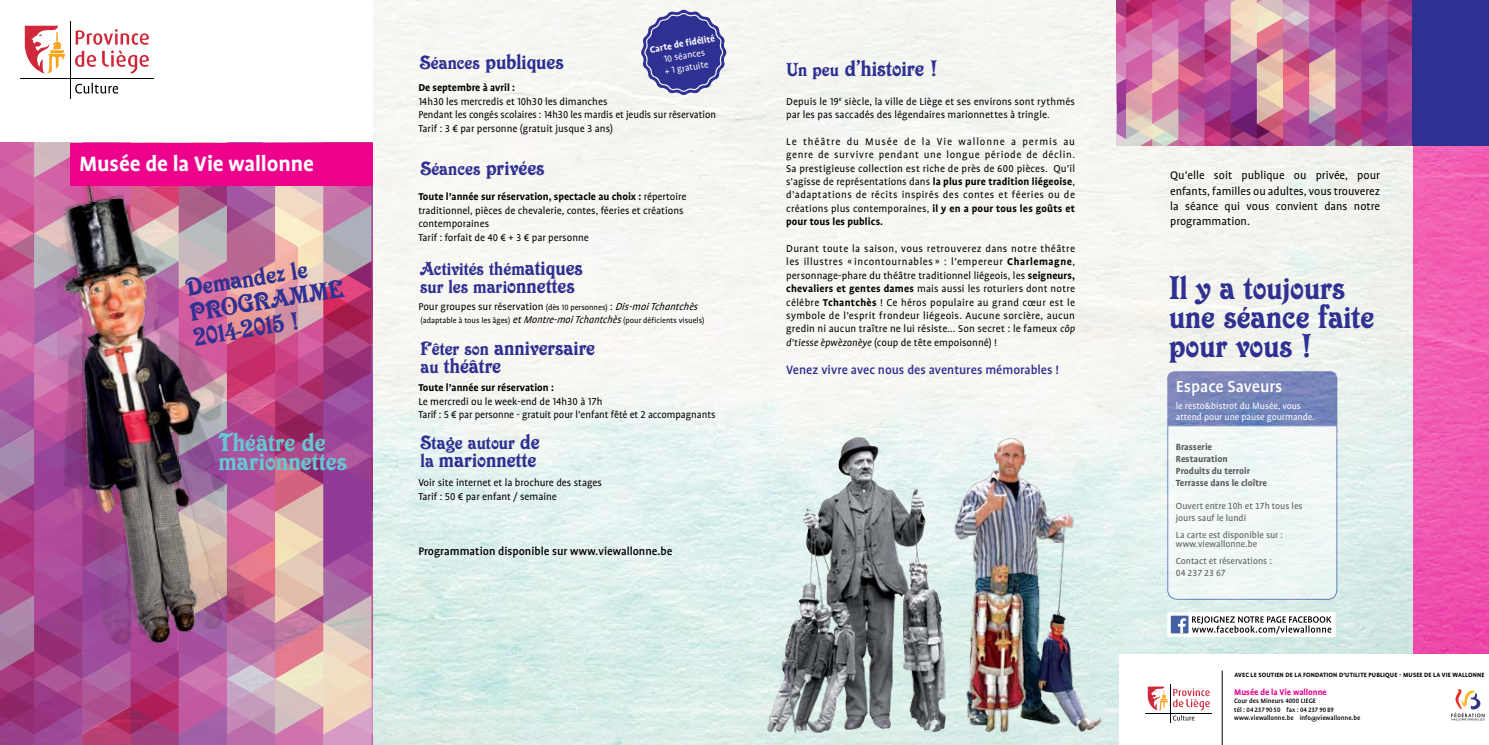
<style>
.page{position:relative;width:1489px;height:745px;background:#fff}
.page>*{position:absolute;margin:0;border:0;box-sizing:border-box;transform-origin:0 0}
.t1{font:35px/28.8px "Victorian D";color:#2e3092}
.t2{font:27.25px "Victorian D";color:#65c8d0}
.t3{font:26.25px/25px "Victorian D";color:#2e3092}
.t4{font:700 23.75px "Profile OT";letter-spacing:-.005em;color:#fff}
.t5{font:23.75px "Victorian D";color:#2e3092}
.t6{font:22.5px/17.5px "Victorian D";color:#2e3092}
.t7{font:20px/17.5px "Victorian D";color:#2e3092}
.t8{font:500 18.25px "Profile OT";color:#fff}
.t9{font:500 13.75px "Profile OT";color:#2e3092}
.t10{font:12.5px/15px "Profile OT";color:#000;text-align:justify}
.t11{font:500 12.5px "Profile OT";color:#000}
.t12{font:11.25px/13.4px "Profile OT";color:#000}
.t13{font:700 11.25px "Profile OT";color:#000}
.t14{font:10.25px "Profile OT";color:#fff}
.t15{font:700 10.25px "Profile OT";color:#fff}
.t16{font:10.12px/11.2px "Profile OT";color:#58595b}
.t17{font:700 10.12px/12.1px "Profile OT";color:#58595b}
.t18{font:10.12px/11.1px "Profile OT";color:#fff}
.t19{font:700 9.38px "Profile OT";letter-spacing:-.005em;color:#ec008c}
.t20{font:8.75px "Profile OT";color:#000}
.t21{font:500 7.25px/8.5px "Profile OT";color:#000}
.t22{font:700 7px "Profile OT";letter-spacing:.02em;color:#000}
.s1{font-size:22.5px}
.s2{font-weight:700}
.s3{font-size:8.75px}
.s4{font-style:italic}
.s5{font-style:italic;font-size:11.25px}
.s6{font-size:20px}
</style>
<div class="page">
<img style="left:372px;top:0;width:1041px;height:744px">
<svg style="left:640px;top:9px;width:86px;height:86px"></svg>
<img style="left:766px;top:437px;width:89px;height:296px">
<img style="left:953px;top:432px;width:158px;height:312px">
<svg style="left:0;top:143px;width:372px;height:601px"></svg>
<svg style="left:0;top:427px;width:178px;height:317px"></svg>
<img style="left:43px;top:161px;width:253px;height:483px">
<svg style="left:25px;top:26px;width:40px;height:48px"></svg>
<svg style="left:75px;top:29px;width:74px;height:45px"></svg>
<img style="left:44px;top:171px;width:200px;height:480px">
<svg style="left:75px;top:83px;width:43px;height:10px"></svg>
<hr style="left:70px;top:21px;width:1px;height:77px;background:#000">
<hr style="left:20px;top:78px;width:133px;height:1px;background:#000">
<div style="left:70px;top:143px;width:302px;height:42px;background:#ec008c"></div>
<svg style="left:1413px;top:146px;width:75px;height:508px;fill:#f15bb1"></svg>
<svg style="left:1116px;top:0;width:296px;height:146px"></svg>
<div style="left:1119px;top:654px;width:369px;height:90px;background:#fff"></div>
<hr style="left:1221px;top:670px;width:1px;height:74px;background:#000">
<svg style="left:1147px;top:686px;width:62px;height:34px"></svg>
<hr style="left:1170px;top:683px;width:1px;height:39px;background:#000">
<hr style="left:1145px;top:712px;width:66px;height:1px;background:#000">
<svg style="left:1451px;top:689px;width:33px;height:31px"></svg>
<div style="left:1167px;top:611px;width:168px;height:25px;background:#fff"></div>
<div style="left:1170px;top:615px;width:18px;height:18px;background:#4461a4"></div>
<svg style="left:1178px;top:618px;width:7px;height:15px"></svg>
<svg style="left:1192px;top:616px;width:139px;height:17px"></svg>
<svg style="left:1166px;top:371px;width:171px;height:229px"></svg>
<div style="left:1412px;top:0;width:76px;height:146px;background:#2e3092"></div>
<h3 class="t4" style="left:79px;top:150px;width:236px">Musée de la Vie wallonne</h3>
<h3 class="t3" style="left:184px;top:276px;width:157px;rotate:-9deg">Demandez le<br>PROGRAMME<br>2014-2015 !</h3>
<h2 class="t2" style="left:218px;top:427px;width:109px">Théâtre de</h2>
<h2 class="t2" style="left:218px;top:446px;width:130px">marionnettes</h2>
<p class="t15" style="left:649px;top:44px;width:67px;rotate:-10deg">Carte de fi délité</p>
<p class="t14" style="left:663px;top:53px;width:43px;rotate:-10deg">10 séances</p>
<h3 class="t6" style="left:485px;top:53px;width:80px">publiques</h3>
<h3 class="t7" style="left:420px;top:54px;width:61px">Séances</h3>
<p class="t14" style="left:664px;top:66px;width:45px;rotate:-10deg">+ 1 gratuite</p>
<p class="t13" style="left:418px;top:81px;width:98px">De septembre à avril :</p>
<p class="t12" style="left:418px;top:95px;width:299px">14h30 les mercredis et 10h30 les dimanches<br>Pendant les congés scolaires : 14h30 les mardis et jeudis sur réservation<br>Tarif : 3 € par personne (gratuit jusque 3 ans)</p>
<h3 class="t7" style="left:420px;top:159px;width:126px">Séances <span class="s1">privées</span></h3>
<p class="t12" style="left:418px;top:190px;width:270px"><span class="s2">Toute l’année sur réservation, spectacle au choix :</span> répertoire traditionnel, pièces de chevalerie, contes, féeries et créations contemporaines<br>Tarif : forfait de 40 € + 3 € par personne</p>
<h3 class="t7" style="left:420px;top:260px;width:164px">Activités thém<span class="s1">atiques </span>sur les mari<span class="s1">onnettes</span></h3>
<p class="t12" style="left:418px;top:299px;width:283px">Pour groupes sur réservation <span class="s3">(dès 10 personnes)</span> : <span class="s4">Dis-moiTchantchès</span></p>
<p class="t20" style="left:420px;top:315px;width:285px">(adaptable à tous les âges) <span class="s5">et</span><span class="s5">Montre-moiTchantchès</span>(pour déficients visuels)</p>
<h3 class="t6" style="left:420px;top:339px;width:176px"><span class="s6">Fêter son</span> anniversaire <span class="s6">au</span> théâtre</h3>
<p class="t13" style="left:418px;top:381px;width:137px">Toute l’année sur réservation :</p>
<p class="t12" style="left:418px;top:394px;width:298px">Le mercredi ou le week-end de 14h30 à 17h<br>Tarif : 5 € par personne - gratuit pour l’enfant fêté et 2 accompagnants</p>
<h3 class="t7" style="left:420px;top:433px;width:121px">Stage autour <span class="s1">de</span></h3>
<h3 class="t6" style="left:420px;top:450px;width:117px"><span class="s6">la</span> marionnette</h3>
<p class="t12" style="left:418px;top:475px;width:185px">Voir site internet et la brochure des stages<br>Tarif : 50 € par enfant / semaine</p>
<p class="t11" style="left:418px;top:544px;width:255px">Programmation disponible sur www.viewallonne.be</p>
<h3 class="t5" style="left:786px;top:56px;width:153px"><span class="s6">Un peu</span> d’histoire !</h3>
<p class="t12" style="left:786px;top:95px;width:290px">Depuis le 19<sup>e</sup> siècle, la ville de Liège et ses environs sont rythmés par les pas saccadés des légendaires marionnettes à tringle.</p>
<p class="t12" style="left:786px;top:135px;width:290px;text-align:justify">Le théâtre du Musée de la Vie wallonne a permis au genre de survivre pendant une longue période de déclin.<br>Sa prestigieuse collection est riche de près de 600 pièces. Qu’il s’agisse de représentations dans <span class="s2">la plus pure tradition liégeoise</span>, d’adaptations de récits inspirés des contes et féeries ou de créations plus contemporaines, <span class="s2">il y en a pour tous les goûts et pour tous les publics.</span></p>
<p class="t12" style="left:786px;top:242px;width:290px;text-align:justify">Durant toute la saison, vous retrouverez dans notre théâtre les illustres « incontournables » : l’empereur <span class="s2">Charlemagne</span>, personnage-phare du théâtre traditionnel liégeois, les <span class="s2">seigneurs, chevaliers et gentes dames</span> mais aussi les roturiers dont notre célébre <span class="s2">Tchantchès</span> ! Ce héros populaire au grand cœur est le symbole de l’esprit frondeur liégeois. Aucune sorcière, aucun gredin ni aucun traître ne lui résiste... Son secret : le fameux <span class="s4">côp d’tiesse èpwèzonèye</span> (coup de tête empoisonné) !</p>
<p class="t9" style="left:786px;top:362px;width:274px">Venez vivre avec nous des aventures mémorables !</p>
<p class="t10" style="left:1170px;top:168px;width:211px">Qu’elle soit publique ou privée, pour enfants, familles ou adultes, vous trouverez la séance qui vous convient dans notre programmation.</p>
<h1 class="t1" style="left:1168px;top:274px;width:207px">Il y a toujours une séance faite pour vous !</h1>
<h3 class="t8" style="left:1175px;top:376px;width:108px">Espace Saveurs</h3>
<p class="t18" style="left:1175px;top:400px;width:140px">le resto&amp;bistrot du Musée, vous attend pour une pause gourmande.</p>
<p class="t17" style="left:1175px;top:440px;width:93px">Brasserie<br>Restauration<br>Produits du terroir<br>Terrasse dans le cloître</p>
<p class="t16" style="left:1175px;top:500px;width:128px">Ouvert entre 10h et 17h tous les jours sauf le lundi</p>
<p class="t16" style="left:1175px;top:529px;width:108px;line-height:9.5px">La carte est disponible sur : www.viewallonne.be</p>
<p class="t16" style="left:1175px;top:554px;width:97px;line-height:12.1px">Contact et réservations :<br>04 237 23 67</p>
<p class="t22" style="left:1234px;top:670px;width:251px">Avec le soutien de la Fondation d’UtilitE publique - MusEe de la Vie wallonne</p>
<p class="t19" style="left:1234px;top:686px;width:94px">Musée de la Vie wallonne</p>
<p class="t21" style="left:1234px;top:696px;width:127px">Cour des Mineurs 4000 LIEGE<br>tél : 04 237 90 50 fax : 04 237 90 89 www.viewallonne.be info@viewallonne.be</p>
</div>
